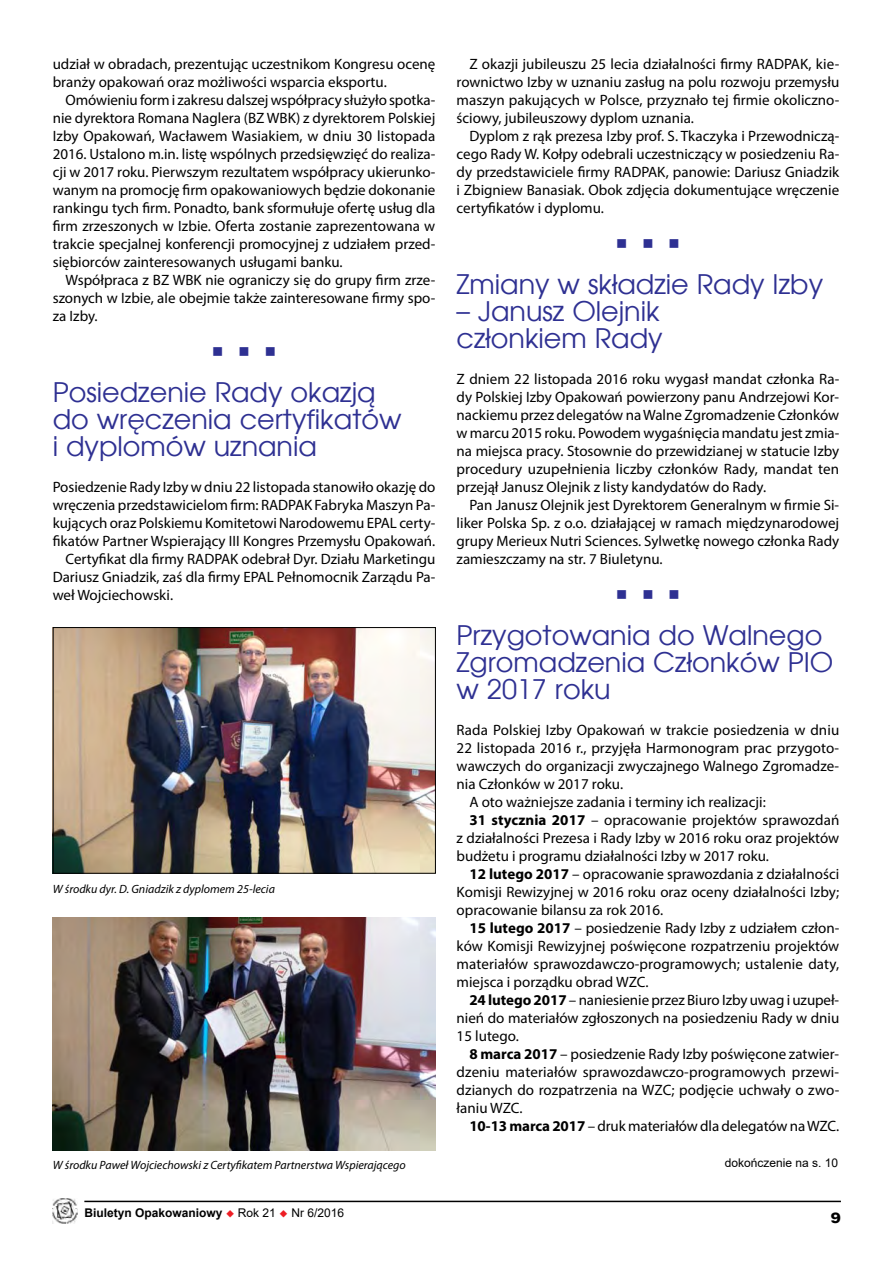
<style>
.page{position:relative;width:893px;height:1263px;background:#fff}
.page>*{position:absolute;margin:0;border:0;box-sizing:border-box;transform-origin:0 0}
.t1{font:27px/27px "Avalon";color:#2e3092}
.t2{font:15px/18px "Myriad Pro";color:#000;text-align:justify}
.t3{font:15px "Wingdings";color:#2e3092}
.t4{font:15px "USA Black";color:#000}
.t5{font:italic 12px "Myriad Pro";color:#000}
.t6{font:700 12px "Arial";color:#000}
.t7{font:12px "Arial";color:#000}
.s1{font-weight:700}
.s2{color:#ed1d24}
.s3{font-weight:400}
</style>
<div class="page">
<hr style="left:84px;top:1201px;width:757px;height:1px;background:#000">
<img style="left:53px;top:1198px;width:25px;height:25px">
<img style="left:55px;top:629px;width:379px;height:242px">
<div style="left:53px;top:627px;width:383px;height:246px;border:1px solid #000"></div>
<img style="left:53px;top:917px;width:382px;height:233px">
<p class="t2" style="left:53px;top:56px;width:384px">udział w obradach, prezentując uczestnikom Kongresu ocenę branży opakowań oraz możliwości wsparcia eksportu.</p>
<p class="t2" style="left:53px;top:92px;width:384px;text-indent:13px">Omówieniu form i zakresu dalszej współpracy służyło spotka&shy;nie dyrektora Romana Naglera (BZ WBK) z dyrektorem Polskiej Izby Opakowań, Wacławem Wasiakiem, w dniu 30 listopada 2016. Ustalono m.in. listę wspólnych przedsięwzięć do realiza&shy;cji w 2017 roku. Pierwszym rezultatem współpracy ukierunko&shy;wanym na promocję firm opakowaniowych będzie dokonanie rankingu tych firm. Ponadto, bank sformułuje ofertę usług dla firm zrzeszonych w Izbie. Oferta zostanie zaprezentowana w trakcie specjalnej konferencji promocyjnej z udziałem przed&shy;siębiorców zainteresowanych usługami banku.</p>
<p class="t2" style="left:53px;top:272px;width:384px;text-indent:13px">Współpraca z BZ WBK nie ograniczy się do grupy firm zrze&shy;szonych w Izbie, ale obejmie także zainteresowane firmy spo&shy;za Izby.</p>
<p class="t3" style="left:212px;top:343px;width:65px">■■■</p>
<h1 class="t1" style="left:53px;top:378px;width:350px">Posiedzenie Rady okazją do wręczenia certyfikatów i dyplomów uznania</h1>
<p class="t2" style="left:53px;top:479px;width:384px">Posiedzenie Rady Izby w dniu 22 listopada stanowiło okazję do</p>
<p class="t2" style="left:53px;top:497px;width:384px">wręczenia przedstawicielom firm: RADPAK Fabryka Maszyn Pa-</p>
<p class="t2" style="left:53px;top:515px;width:384px">kujących oraz Polskiemu Komitetowi Narodowemu EPAL certy-</p>
<p class="t2" style="left:53px;top:533px;width:384px">fikatów Partner Wspierający III Kongres Przemysłu Opakowań.</p>
<p class="t2" style="left:65px;top:551px;width:371px">Certyfikat dla firmy RADPAK odebrał Dyr. Działu Marketingu</p>
<p class="t2" style="left:53px;top:569px;width:384px">Dariusz Gniadzik, zaś dla firmy EPAL Pełnomocnik Zarządu Pa-</p>
<p class="t2" style="left:53px;top:587px;width:122px">weł Wojciechowski.</p>
<p class="t5" style="left:53px;top:884px;width:224px">W środku dyr. D. Gniadzik z dyplomem 25-lecia</p>
<p class="t2" style="left:457px;top:56px;width:384px;text-indent:13px">Z okazji jubileuszu 25 lecia działalności firmy RADPAK, kie&shy;rownictwo Izby w uznaniu zasług na polu rozwoju przemysłu maszyn pakujących w Polsce, przyznało tej firmie okoliczno&shy;ściowy, jubileuszowy dyplom uznania.</p>
<p class="t2" style="left:457px;top:128px;width:384px;text-indent:13px">Dyplom z rąk prezesa Izby prof. S. Tkaczyka i Przewodniczą&shy;cego Rady W. Kołpy odebrali uczestniczący w posiedzeniu Ra&shy;dy przedstawiciele firmy RADPAK, panowie: Dariusz Gniadzik i Zbigniew Banasiak. Obok zdjęcia dokumentujące wręczenie certyfikatów i dyplomu.</p>
<p class="t3" style="left:616px;top:235px;width:65px">■■■</p>
<h1 class="t1" style="left:457px;top:270px;width:368px">Zmiany w składzie Rady Izby</h1>
<h1 class="t1" style="left:457px;top:297px;width:208px">– Janusz Olejnik członkiem Rady</h1>
<p class="t2" style="left:457px;top:371px;width:384px">Z dniem 22 listopada 2016 roku wygasł mandat członka Ra&shy;dy Polskiej Izby Opakowań powierzony panu Andrzejowi Kor&shy;nackiemu przez delegatów na Walne Zgromadzenie Członków w marcu 2015 roku. Powodem wygaśnięcia mandatu jest zmia&shy;na miejsca pracy. Stosownie do przewidzianej w statucie Izby procedury uzupełnienia liczby członków Rady, mandat ten przejął Janusz Olejnik z listy kandydatów do Rady.</p>
<p class="t2" style="left:457px;top:497px;width:384px;text-indent:13px">Pan Janusz Olejnik jest Dyrektorem Generalnym w firmie Si&shy;liker Polska Sp. z o.o. działającej w ramach międzynarodowej grupy Merieux Nutri Sciences. Sylwetkę nowego członka Rady zamieszczamy na str. 7 Biuletynu.</p>
<p class="t3" style="left:616px;top:586px;width:65px">■■■</p>
<h1 class="t1" style="left:457px;top:621px;width:378px">Przygotowania do Walnego<br>Zgromadzenia Członków PIO w 2017 roku</h1>
<p class="t2" style="left:457px;top:722px;width:384px">Rada Polskiej Izby Opakowań w trakcie posiedzenia w dniu</p>
<p class="t2" style="left:457px;top:740px;width:384px">22 listopada 2016 r., przyjęła Harmonogram prac przygoto-</p>
<p class="t2" style="left:457px;top:758px;width:384px">wawczych do organizacji zwyczajnego Walnego Zgromadze-</p>
<p class="t2" style="left:457px;top:776px;width:168px">nia Członków w 2017 roku.</p>
<p class="t2" style="left:469px;top:794px;width:298px">A oto ważniejsze zadania i terminy ich realizacji:</p>
<p class="t2" style="left:469px;top:812px;width:371px"><span class="s1">31 stycznia 2017</span> – opracowanie projektów sprawozdań</p>
<p class="t2" style="left:457px;top:830px;width:384px">z działalności Prezesa i Rady Izby w 2016 roku oraz projektów</p>
<p class="t2" style="left:457px;top:848px;width:314px">budżetu i programu działalności Izby w 2017 roku.</p>
<p class="t2" style="left:469px;top:866px;width:371px"><span class="s1">12 lutego 2017</span> – opracowanie sprawozdania z działalności</p>
<p class="t2" style="left:457px;top:884px;width:384px">Komisji Rewizyjnej w 2016 roku oraz oceny działalności Izby;</p>
<p class="t2" style="left:457px;top:902px;width:208px">opracowanie bilansu za rok 2016.</p>
<p class="t2" style="left:469px;top:920px;width:371px"><span class="s1">15 lutego 2017</span> – posiedzenie Rady Izby z udziałem człon-</p>
<p class="t2" style="left:457px;top:938px;width:384px">ków Komisji Rewizyjnej poświęcone rozpatrzeniu projektów</p>
<p class="t2" style="left:457px;top:956px;width:384px">materiałów sprawozdawczo-programowych; ustalenie daty,</p>
<p class="t2" style="left:457px;top:974px;width:193px">miejsca i porządku obrad WZC.</p>
<p class="t2" style="left:469px;top:992px;width:371px"><span class="s1">24 lutego 2017</span> – naniesienie przez Biuro Izby uwag i uzupeł-</p>
<p class="t2" style="left:457px;top:1010px;width:384px">nień do materiałów zgłoszonych na posiedzeniu Rady w dniu</p>
<p class="t2" style="left:457px;top:1028px;width:64px">15 lutego.</p>
<p class="t2" style="left:469px;top:1046px;width:371px"><span class="s1">8 marca 2017</span> – posiedzenie Rady Izby poświęcone zatwier-</p>
<p class="t2" style="left:457px;top:1064px;width:384px">dzeniu materiałów sprawozdawczo-programowych przewi-</p>
<p class="t2" style="left:457px;top:1082px;width:384px">dzianych do rozpatrzenia na WZC; podjęcie uchwały o zwo-</p>
<p class="t2" style="left:457px;top:1100px;width:68px">łaniu WZC.</p>
<p class="t2" style="left:469px;top:1118px;width:371px"><span class="s1">10-13 marca 2017</span> – druk materiałów dla delegatów na WZC.</p>
<p class="t5" style="left:53px;top:1160px;width:355px">W środku Paweł Wojciechowski z Certyfikatem Partnerstwa Wspierającego</p>
<p class="t7" style="left:725px;top:1156px;width:115px">dokończenie na s. 10</p>
<p class="t6" style="left:84px;top:1206px;width:261px">Biuletyn Opakowaniowy <span class="s2">◆</span> <span class="s3">Rok 21</span> <span class="s2">◆</span> <span class="s3">Nr 6/2016</span></p>
<p class="t4" style="left:831px;top:1209px;width:12px">9</p>
</div>
